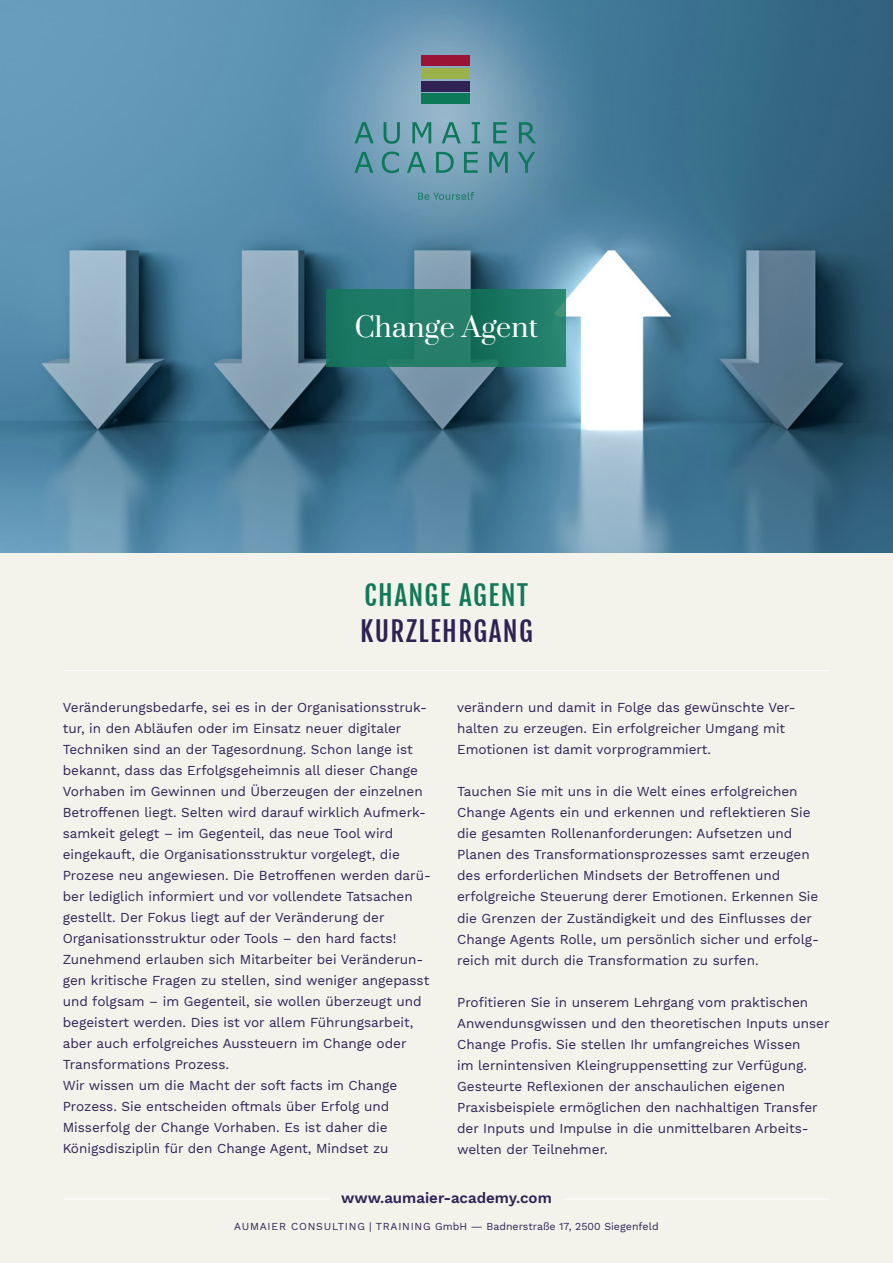
<style>
.page{position:relative;width:893px;height:1263px;background:#fff}
.page>*{position:absolute;margin:0;border:0;box-sizing:border-box;transform-origin:0 0}
.t1{font:27px "Fjalla One";letter-spacing:.05em;color:#2e2255}
.t2{font:27px "Prata";letter-spacing:.01em;color:#fff}
.t3{font:27px "Fjalla One";letter-spacing:.05em;color:#127958}
.t4{font:600 15px "Work Sans";color:#2e2255}
.t5{font:13.5px/21px "Work Sans";color:#2e2255}
.t6{font:10.5px "Work Sans";letter-spacing:.005em;color:#2e2255}
</style>
<div class="page">
<div style="left:0;top:553px;width:893px;height:710px;background:#f3f2eb"></div>
<img style="left:0;top:0;width:893px;height:553px">
<svg style="left:327px;top:289px;width:239px;height:78px;background:#1e7a64"></svg>
<hr style="left:64px;top:670px;width:765px;height:1px;background:#fff">
<div style="left:284px;top:0;width:322px;height:270px;background:#fff;opacity:.76"></div>
<svg style="left:354px;top:122px;width:182px;height:22px;background:#649ca6"></svg>
<svg style="left:354px;top:152px;width:19px;height:21px"></svg>
<svg style="left:382px;top:151px;width:17px;height:22px"></svg>
<svg style="left:407px;top:152px;width:19px;height:21px"></svg>
<svg style="left:436px;top:152px;width:18px;height:21px"></svg>
<svg style="left:464px;top:152px;width:14px;height:21px"></svg>
<svg style="left:489px;top:152px;width:19px;height:21px"></svg>
<svg style="left:518px;top:152px;width:17px;height:21px"></svg>
<svg style="left:418px;top:192px;width:56px;height:8px"></svg>
<div style="left:421px;top:93px;width:49px;height:11px;background:#0c7959"></div>
<div style="left:421px;top:81px;width:49px;height:10px;background:#302255"></div>
<div style="left:421px;top:68px;width:49px;height:11px;background:#9bb24a"></div>
<div style="left:421px;top:55px;width:49px;height:11px;background:#9a1535"></div>
<hr style="left:64px;top:1198px;width:266px;height:1px;background:#fff">
<hr style="left:563px;top:1198px;width:266px;height:1px;background:#fff">
<h1 class="t2" style="left:355px;top:310px;width:185px">Change Agent</h1>
<h1 class="t3" style="left:365px;top:579px;width:165px">CHANGE AGENT</h1>
<h1 class="t1" style="left:360px;top:615px;width:174px">KURZLEHRGANG</h1>
<p class="t5" style="left:63px;top:698px;width:370px">Veränderungsbedarfe, sei es in der Organisationsstruk&shy;tur, in den Abläufen oder im Einsatz neuer digitaler Techniken sind an der Tagesordnung. Schon lange ist bekannt, dass das Erfolgsgeheimnis all dieser Change Vorhaben im Gewinnen und Überzeugen der einzelnen Betroffenen liegt. Selten wird darauf wirklich Aufmerk&shy;samkeit gelegt – im Gegenteil, das neue Tool wird eingekauft, die Organisationsstruktur vorgelegt, die Prozese neu angewiesen. Die Betroffenen werden darü&shy;ber lediglich informiert und vor vollendete Tatsachen gestellt. Der Fokus liegt auf der Veränderung der Organisationsstruktur oder Tools – den hard facts!<br>Zunehmend erlauben sich Mitarbeiter bei Veränderun&shy;gen kritische Fragen zu stellen, sind weniger angepasst und folgsam – im Gegenteil, sie wollen überzeugt und begeistert werden. Dies ist vor allem Führungsarbeit, aber auch erfolgreiches Aussteuern im Change oder Transformations Prozess.<br>Wir wissen um die Macht der soft facts im Change Prozess. Sie entscheiden oftmals über Erfolg und Misserfolg der Change Vorhaben. Es ist daher die Königsdisziplin für den Change Agent, Mindset zu</p>
<p class="t5" style="left:457px;top:698px;width:340px">verändern und damit in Folge das gewünschte Ver&shy;halten zu erzeugen. Ein erfolgreicher Umgang mit<br>Emotionen ist damit vorprogrammiert.</p>
<p class="t5" style="left:457px;top:782px;width:363px">Tauchen Sie mit uns in die Welt eines erfolgreichen Change Agents ein und erkennen und reflektieren Sie die gesamten Rollenanforderungen: Aufsetzen und Planen des Transformationsprozesses samt erzeugen des erforderlichen Mindsets der Betroffenen und erfolgreiche Steuerung derer Emotionen. Erkennen Sie die Grenzen der Zuständigkeit und des Einflusses der Change Agents Rolle, um persönlich sicher und erfolg&shy;reich mit durch die Transformation zu surfen.</p>
<p class="t5" style="left:457px;top:992px;width:374px">Profitieren Sie in unserem Lehrgang vom praktischen Anwendunsgwissen und den theoretischen Inputs unser Change Profis. Sie stellen Ihr umfangreiches Wissen<br>im lernintensiven Kleingruppensetting zur Verfügung.<br>Gesteurte Reflexionen der anschaulichen eigenen Praxisbeispiele ermöglichen den nachhaltigen Transfer der Inputs und Impulse in die unmittelbaren Arbeits&shy;welten der Teilnehmer.</p>
<p class="t4" style="left:341px;top:1189px;width:212px">www.aumaier-academy.com</p>
<p class="t6" style="left:234px;top:1220px;width:426px">AUMAIER CONSULTING | TRAINING GmbH –– Badnerstraße 17, 2500 Siegenfeld</p>
</div>
